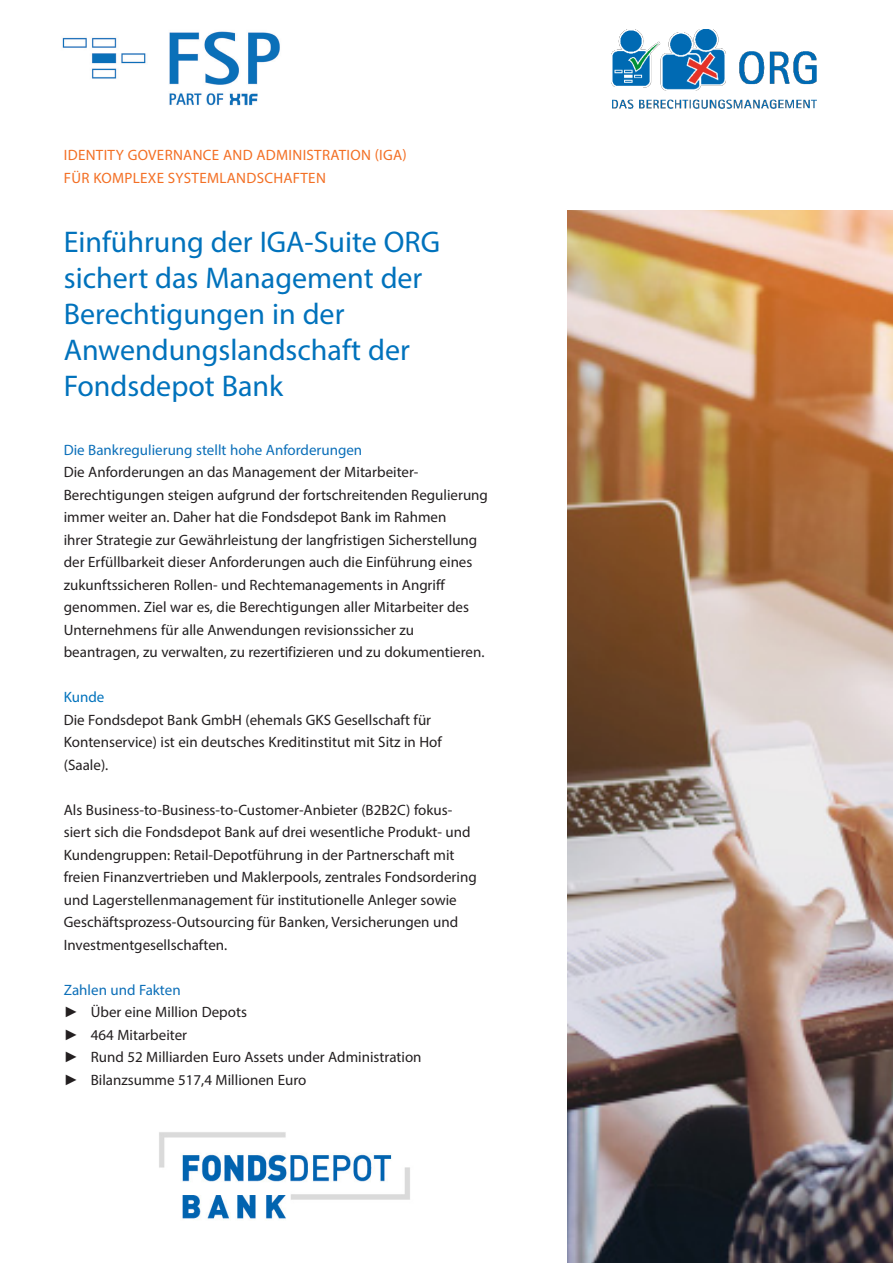
<style>
.page{position:relative;width:893px;height:1263px;background:#fff}
.page>*{position:absolute;margin:0;border:0;box-sizing:border-box;transform-origin:0 0}
.t1{font:30px/36px "Myriad Pro";color:#0072bc}
.t2{font:15px/22.5px "Myriad Pro";color:#231f20}
.t3{font:15px/22.5px "Myriad Pro";letter-spacing:.02em;color:#f36f24}
.t4{font:15px "Myriad Pro";color:#0b6fb9}
.t5{font:15px "Myriad Pro";color:#0c6fb8}
.t6{font:15px "Myriad Pro";color:#0072bc}
.s1{font-family:"Arial"}
</style>
<div class="page">
<img style="left:567px;top:210px;width:326px;height:1053px">
<img style="left:159px;top:1132px;width:251px;height:88px">
<img style="left:611px;top:30px;width:206px;height:79px">
<img style="left:62px;top:31px;width:218px;height:75px">
<p class="t3" style="left:64px;top:144px;width:344px">IDENTITY GOVERNANCE AND ADMINISTRATION (IGA)<br>FÜR KOMPLEXE SYSTEMLANDSCHAFTEN</p>
<p class="t1" style="left:64px;top:224px;width:378px">Einführung der IGA-Suite ORG sichert das Management der<br>Berechtigungen in der</p>
<p class="t1" style="left:64px;top:332px;width:348px">Anwendungslandschaft der<br>Fondsdepot Bank</p>
<p class="t4" style="left:64px;top:440px;width:300px">Die Bankregulierung stellt hohe Anforderungen</p>
<p class="t2" style="left:64px;top:461px;width:426px">Die Anforderungen an das Management der Mitarbeiter-Berechtigungen steigen aufgrund der fortschreitenden Regulierung immer weiter an. Daher hat die Fondsdepot Bank im Rahmen<br>ihrer Strategie zur Gewährleistung der langfristigen Sicherstellung der Erfüllbarkeit dieser Anforderungen auch die Einführung eines zukunftssicheren Rollen- und Rechtemanagements in Angriff genommen. Ziel war es, die Berechtigungen aller Mitarbeiter des Unternehmens für alle Anwendungen revisionssicher zu</p>
<p class="t2" style="left:64px;top:641px;width:422px">beantragen, zu verwalten, zu rezertifizieren und zu dokumentieren.</p>
<p class="t6" style="left:64px;top:688px;width:42px">Kunde</p>
<p class="t2" style="left:64px;top:708px;width:380px">Die Fondsdepot Bank GmbH (ehemals GKS Gesellschaft für<br>Kontenservice) ist ein deutsches Kreditinstitut mit Sitz in Hof (Saale).</p>
<p class="t2" style="left:64px;top:798px;width:414px">Als Business-to-Business-to-Customer-Anbieter (B2B2C) fokus&shy;siert sich die Fondsdepot Bank auf drei wesentliche Produkt- und Kundengruppen: Retail-Depotführung in der Partnerschaft mit freien Finanzvertrieben und Maklerpools, zentrales Fondsordering und Lagerstellenmanagement für institutionelle Anleger sowie Geschäftsprozess-Outsourcing für Banken, Versicherungen und Investmentgesellschaften.</p>
<p class="t5" style="left:64px;top:980px;width:118px">Zahlen und Fakten</p>
<p class="t2" style="left:64px;top:1001px;width:185px"><span class="s1">►</span> Über eine Million Depots</p>
<p class="t2" style="left:64px;top:1023px;width:125px"><span class="s1">►</span> 464 Mitarbeiter</p>
<p class="t2" style="left:64px;top:1046px;width:359px"><span class="s1">►</span> Rund 52 Milliarden Euro Assets under Administration</p>
<p class="t2" style="left:64px;top:1068px;width:244px"><span class="s1">►</span> Bilanzsumme 517,4 Millionen Euro</p>
</div>
